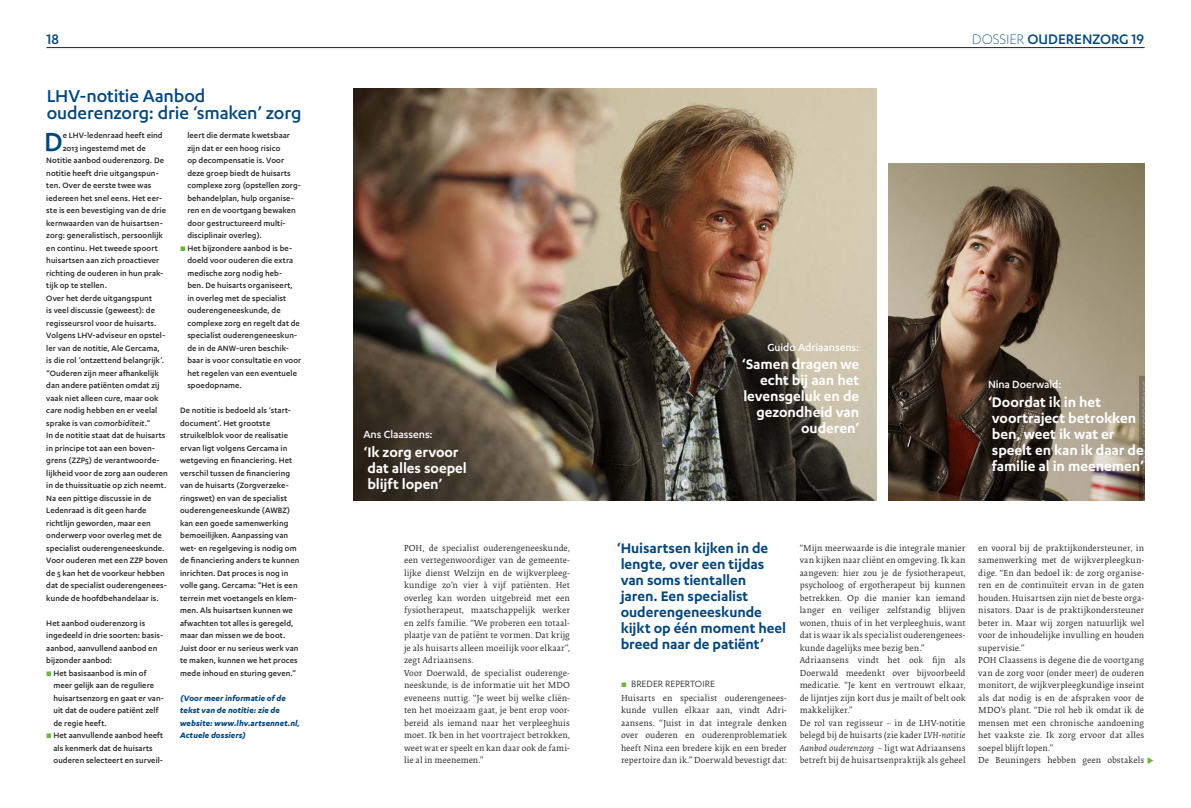
<style>
.page{position:relative;width:1191px;height:808px;background:#fff}
.page>*{position:absolute;margin:0;border:0;box-sizing:border-box;transform-origin:0 0}
.t1{font:500 30px "Karbon";color:#00467e}
.t2{font:500 20px/17px "Karbon";letter-spacing:-.005em;color:#00467e}
.t3{font:600 16px/16px "Karbon";letter-spacing:-.005em;color:#fff}
.t4{font:600 16px/16px "Karbon";letter-spacing:-.005em;color:#00467e}
.t5{font:500 16px "Karbon";color:#00467e}
.t6{font:500 12px "Karbon";letter-spacing:-.005em;color:#fff}
.t7{font:10.5px "Karbon";color:#231f20}
.t8{font:500 9px/12.5px "Karbon";letter-spacing:.005em;color:#231f20}
.t9{font:9px/12.5px "Collis";letter-spacing:.01em;color:#231f20}
.t10{font:italic 700 9px/12.5px "Karbon";letter-spacing:.01em;color:#00467e}
.s1{font-weight:300}
.s2{font-style:italic}
.s3{font-family:"Apex New";font-weight:400;color:#6cb43f}
.s4{font-family:"Apex New";font-size:9px;color:#6cb43f}
.s5{font-family:"Apex New";color:#6cb43f}
</style>
<div class="page">
<img style="left:353px;top:88px;width:523px;height:413px">
<img style="left:889px;top:163px;width:255px;height:338px">
<hr style="left:46px;top:47px;width:1098px;height:1px;background:#231f20">
<h3 class="t5" style="left:46px;top:30px;width:14px">18</h3>
<h3 class="t5" style="left:972px;top:30px;width:174px"><span class="s1">DOSSIER</span> Ouderenzorg 19</h3>
<h2 class="t2" style="left:47px;top:86px;width:256px">LHV-notitie Aanbod ouderenzorg: drie ‘smaken’ zorg</h2>
<h1 class="t1" style="left:44px;top:125px;width:17px">D</h1>
<p class="t8" style="left:63px;top:129px;width:101px">e LHV-ledenraad heeft eind</p>
<p class="t8" style="left:63px;top:141px;width:85px">2013 ingestemd met de</p>
<p class="t8" style="left:46px;top:154px;width:119px">Notitie aanbod ouderenzorg. De</p>
<p class="t8" style="left:46px;top:166px;width:114px">notitie heeft drie uitgangspun-</p>
<p class="t8" style="left:46px;top:179px;width:107px">ten. Over de eerste twee was</p>
<p class="t8" style="left:46px;top:191px;width:117px">iedereen het snel eens. Het eer-</p>
<p class="t8" style="left:46px;top:204px;width:121px">ste is een bevestiging van de drie</p>
<p class="t8" style="left:46px;top:216px;width:118px">kernwaarden van de huisartsen-</p>
<p class="t8" style="left:46px;top:229px;width:118px">zorg: generalistisch, persoonlijk</p>
<p class="t8" style="left:46px;top:241px;width:113px">en continu. Het tweede spoort</p>
<p class="t8" style="left:46px;top:254px;width:115px">huisartsen aan zich proactiever</p>
<p class="t8" style="left:46px;top:266px;width:119px">richting de ouderen in hun prak-</p>
<p class="t8" style="left:46px;top:279px;width:62px">tijk op te stellen.</p>
<p class="t8" style="left:46px;top:291px;width:107px">Over het derde uitgangspunt</p>
<p class="t8" style="left:46px;top:304px;width:110px">is veel discussie (geweest): de</p>
<p class="t8" style="left:46px;top:316px;width:112px">regisseursrol voor de huisarts.</p>
<p class="t8" style="left:46px;top:329px;width:121px">Volgens LHV-adviseur en opstel-</p>
<p class="t8" style="left:46px;top:341px;width:115px">ler van de notitie, Ale Gercama,</p>
<p class="t8" style="left:46px;top:354px;width:119px">is die rol ‘ontzettend belangrijk’.</p>
<p class="t8" style="left:46px;top:366px;width:114px">“Ouderen zijn meer afhankelijk</p>
<p class="t8" style="left:46px;top:379px;width:115px">dan andere patiënten omdat zij</p>
<p class="t8" style="left:46px;top:391px;width:114px">vaak niet alleen <span class="s2">cure</span>, maar ook</p>
<p class="t8" style="left:46px;top:404px;width:113px"><span class="s2">care</span> nodig hebben en er veelal</p>
<p class="t8" style="left:46px;top:416px;width:105px">sprake is van <span class="s2">comorbiditeit</span>.”</p>
<p class="t8" style="left:46px;top:429px;width:121px">In de notitie staat dat de huisarts</p>
<p class="t8" style="left:46px;top:441px;width:110px">in principe tot aan een boven-</p>
<p class="t8" style="left:46px;top:454px;width:115px">grens (ZZ P5) de verantwoorde-</p>
<p class="t8" style="left:46px;top:466px;width:123px">lijkheid voor de zorg aan ouderen</p>
<p class="t8" style="left:46px;top:479px;width:121px">in de thuissituatie op zich neemt.</p>
<p class="t8" style="left:46px;top:491px;width:107px">Na een pittige discussie in de</p>
<p class="t8" style="left:46px;top:504px;width:102px">Ledenraad is dit geen harde</p>
<p class="t8" style="left:46px;top:516px;width:106px">richtlijn geworden, maar een</p>
<p class="t8" style="left:46px;top:529px;width:117px">onderwerp voor overleg met de</p>
<p class="t8" style="left:46px;top:541px;width:120px">specialist ouderengeneeskunde.</p>
<p class="t8" style="left:46px;top:554px;width:123px">Voor ouderen met een ZZP boven</p>
<p class="t8" style="left:46px;top:566px;width:120px">de 5 kan het de voorkeur hebben</p>
<p class="t8" style="left:46px;top:579px;width:122px">dat de specialist ouderengenees-</p>
<p class="t8" style="left:46px;top:591px;width:114px">kunde de hoofdbehandelaar is.</p>
<p class="t8" style="left:46px;top:616px;width:118px">Het aanbod ouderenzorg is ingedeeld in drie soorten: basis&shy;aanbod, aanvullend aanbod en bijzonder aanbod:</p>
<p class="t8" style="left:54px;top:666px;width:112px;text-indent:-7px"><span class="s3">▪</span> Het basisaanbod is min of meer gelijk aan de reguliere huisartsenzorg en gaat er van&shy;uit dat de oudere patiënt zelf de regie heeft.</p>
<p class="t8" style="left:54px;top:729px;width:111px;text-indent:-7px"><span class="s3">▪</span> Het aanvullende aanbod heeft als kenmerk dat de huisarts ouderen selecteert en surveil-</p>
<p class="t8" style="left:187px;top:129px;width:114px">leert die dermate kwetsbaar zijn dat er een hoog risico<br>op decompensatie is. Voor deze groep biedt de huisarts complexe zorg (opstellen zorg&shy;behandelplan, hulp organise&shy;ren en de voortgang bewaken door gestructureerd multi&shy;disciplinair overleg).</p>
<p class="t8" style="left:187px;top:241px;width:115px;text-indent:-7px"><span class="s3">▪</span> Het bijzondere aanbod is be&shy;doeld voor ouderen die extra medische zorg nodig heb-<br>ben. De huisarts organiseert, in overleg met de specialist ouderengeneeskunde, de complexe zorg en regelt dat de specialist ouderengeneeskun&shy;de in de ANW-uren beschik&shy;baar is voor consultatie en voor het regelen van een eventuele spoedopname.</p>
<p class="t8" style="left:180px;top:404px;width:121px">De notitie is bedoeld als ‘start&shy;document’. Het grootste struikelblok voor de realisatie ervan ligt volgens Gercama in wetgeving en financiering. Het verschil tussen de financiering van de huisarts (Zorgverzeke&shy;ringswet) en van de specialist ouderengeneeskunde (AWBZ) kan een goede samenwerking bemoeilijken. Aanpassing van wet- en regelgeving is nodig om de financiering anders te kunnen inrichten. Dat proces is nog in volle gang. Gercama: “Het is een terrein met voetangels en klem&shy;men. Als huisartsen kunnen we afwachten tot alles is geregeld, maar dan missen we de boot.<br>Juist door er nu serieus werk van te maken, kunnen we het proces mede inhoud en sturing geven.”</p>
<p class="t10" style="left:180px;top:691px;width:121px">(Voor meer informatie of de tekst van de notitie: zie de website: www.lhv.artsennet.nl,<br>Actuele dossiers)</p>
<h3 class="t6" style="left:363px;top:428px;width:71px">Ans Claassens:</h3>
<h3 class="t3" style="left:363px;top:443px;width:105px">‘Ik zorg ervoor dat alles soepel blijft lopen’</h3>
<p class="t9" style="left:404px;top:542px;width:167px">POH, de specialist ouderengeneeskunde, een vertegenwoordiger van de gemeente&shy;lijke dienst Welzijn en de wijkverpleeg&shy;kundige zo’n vier à vijf patiënten. Het overleg kan worden uitgebreid met een fysiotherapeut, maatschappelijk werker en zelfs familie. “We proberen een totaal&shy;plaatje van de patiënt te vormen. Dat krijg je als huisarts alleen moeilijk voor elkaar”, zegt Adriaansens.<br>Voor Doerwald, de specialist ouderenge&shy;neeskunde, is de informatie uit het MDO eveneens nuttig. “Je weet bij welke cliën&shy;ten het moeizaam gaat, je bent erop voor&shy;bereid als iemand naar het verpleeghuis moet. Ik ben in het voortraject betrokken, weet wat er speelt en kan daar ook de fami&shy;lie al in meenemen.”</p>
<h3 class="t6" style="left:767px;top:340px;width:93px">Guido Adriaansens:</h3>
<h3 class="t3" style="left:742px;top:356px;width:119px;text-align:right">‘Samen dragen we echt bij aan het levensgeluk en de gezondheid van ouderen’</h3>
<h3 class="t6" style="left:988px;top:378px;width:75px">Nina Doerwald:</h3>
<h3 class="t3" style="left:988px;top:393px;width:157px">‘Doordat ik in het voortraject betrokken ben, weet ik wat er speelt en kan ik daar de familie al in meenemen’</h3>
<h3 class="t4" style="left:617px;top:540px;width:171px">‘Huisartsen kijken in de lengte, over een tijdas van soms tientallen<br>jaren. Een specialist ouderengeneeskunde kijkt op één moment heel breed naar de patiënt’</h3>
<p class="t7" style="left:621px;top:678px;width:96px"><span class="s4">▪</span> BREDER REPERTOIRE</p>
<p class="t9" style="left:621px;top:692px;width:167px;text-align:justify">Huisarts en specialist ouderengenees&shy;kunde vullen elkaar aan, vindt Adri&shy;aansens. “Juist in dat integrale denken over ouderen en ouderenproblematiek heeft Nina een bredere kijk en een breder repertoire dan ik.” Doerwald bevestigt dat:</p>
<p class="t9" style="left:799px;top:542px;width:167px">“Mijn meerwaarde is die integrale manier van kijken naar cliënt en omgeving. Ik kan aangeven: hier zou je de fysiotherapeut, psycholoog of ergotherapeut bij kunnen betrekken. Op die manier kan iemand langer en veiliger zelfstandig blijven wonen, thuis of in het verpleeghuis, want dat is waar ik als specialist ouderengenees&shy;kunde dagelijks mee bezig ben.” Adriaansens vindt het ook fijn als Doerwald meedenkt over bijvoorbeeld medicatie. “Je kent en vertrouwt elkaar, de lijntjes zijn kort dus je mailt of belt ook makkelijker.”<br>De rol van regisseur – in de LHV-notitie belegd bij de huisarts (zie kader <span class="s2">LVH-notitie Aanbod ouderenzorg</span> – ligt wat Adriaansens betreft bij de huisartsenpraktijk als geheel</p>
<p class="t9" style="left:978px;top:542px;width:177px">en vooral bij de praktijkondersteuner, in samenwerking met de wijkverpleegkun&shy;dige. “En dan bedoel ik: de zorg organise&shy;ren en de continuïteit ervan in de gaten houden. Huisartsen zijn niet de beste orga&shy;nisators. Daar is de praktijkondersteuner beter in. Maar wij zorgen natuurlijk wel voor de inhoudelijke invulling en houden supervisie.”<br>POH Claassens is degene die de voortgang van de zorg voor (onder meer) de ouderen monitort, de wijkverpleegkundige inseint als dat nodig is en de afspraken voor de MDO’s plant. “Die rol heb ik omdat ik de mensen met een chronische aandoening het vaakste zie. Ik zorg ervoor dat alles soepel blijft lopen.”<br>De Beuningers hebben geen obstakels <span class="s5">▶</span></p>
</div>
